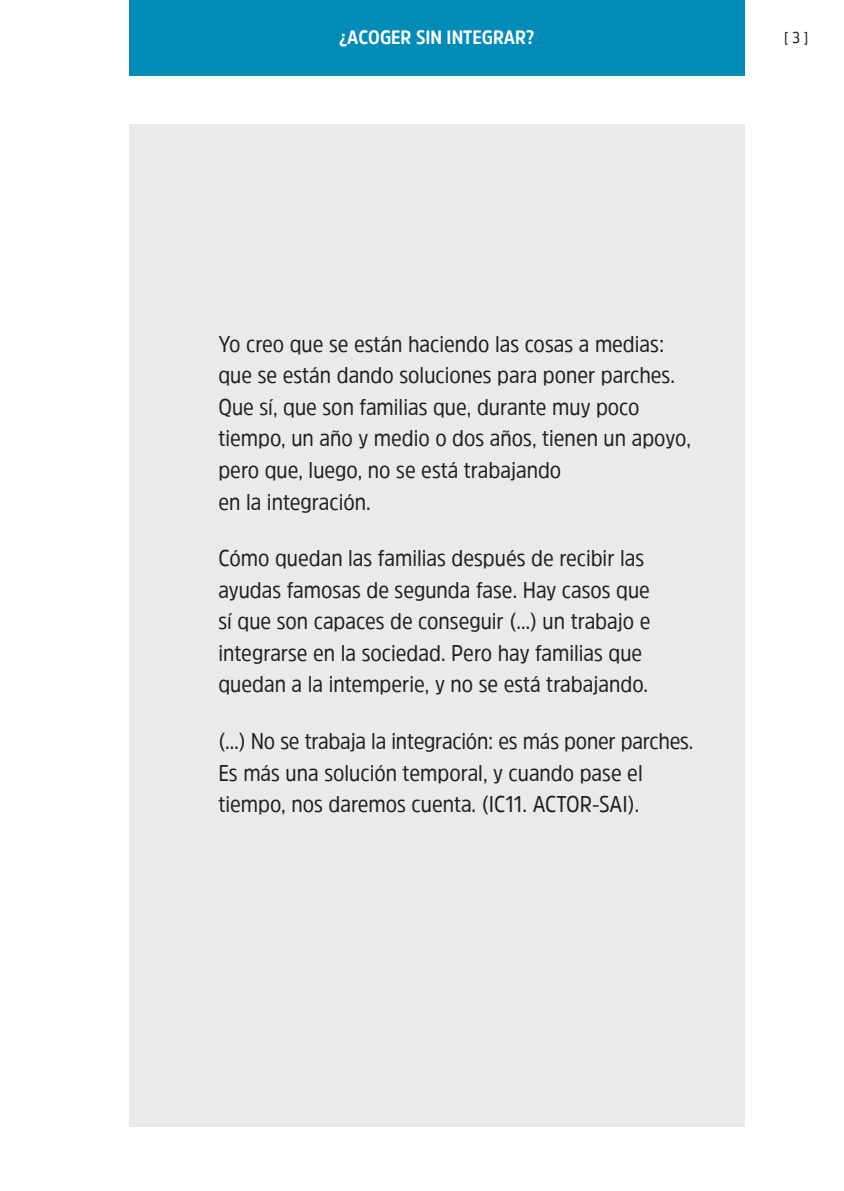
<style>
.page{position:relative;width:844px;height:1191px;background:#fff}
.page>*{position:absolute;margin:0;border:0;box-sizing:border-box;transform-origin:0 0}
.Heading_2{font:22.75px/31.5px "Amsi Pro Narw";color:#231f20}
.t1{font:700 19.25px "Amsi Pro Narw";color:#fff}
.t2{font:15.75px "Amsi Pro Narw";color:#231f20}
</style>
<div class="page">
<div style="left:129px;top:0;width:615px;height:76px;background:#008cb7"></div>
<div style="left:129px;top:124px;width:615px;height:1002px;background:#e9eaeb"></div>
<p class="t1" style="left:339px;top:24px;width:197px">¿ACOGER SIN INTEGRAR?</p>
<p class="t2" style="left:783px;top:27px;width:26px">[ 3 ]</p>
<p class="Heading_2" style="left:218px;top:328px;width:474px">Yo creo que se están haciendo las cosas a medias: que se están dando soluciones para poner parches.<br>Que sí, que son familias que, durante muy poco tiempo, un año y medio o dos años, tienen un apoyo, pero que, luego, no se está trabajando<br>en la integración.</p>
<p class="Heading_2" style="left:218px;top:542px;width:433px">Cómo quedan las familias después de recibir las ayudas famosas de segunda fase. Hay casos que sí que son capaces de conseguir (…) un trabajo e integrarse en la sociedad. Pero hay familias que quedan a la intemperie, y no se está trabajando.</p>
<p class="Heading_2" style="left:218px;top:725px;width:476px">(…) No se trabaja la integración: es más poner parches.<br>Es más una solución temporal, y cuando pase el tiempo, nos daremos cuenta. (IC11. ACTOR-SAI).</p>
</div>
